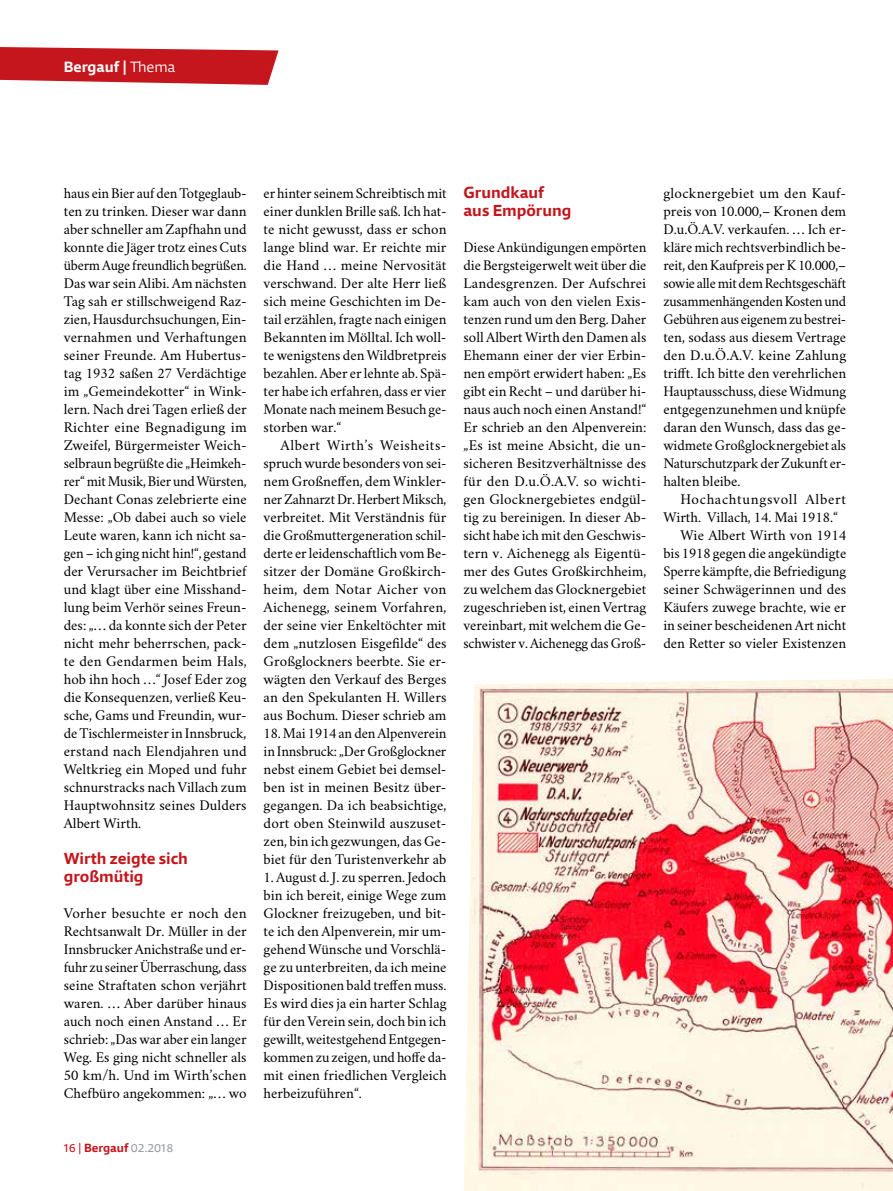
<style>
.page{position:relative;width:893px;height:1191px;background:#fff}
.page>*{position:absolute;margin:0;border:0;box-sizing:border-box;transform-origin:0 0}
.t1{font:700 16.2px/18px "Qubo";color:#c4161c}
.t2{font:15px/18px "Crimson Tirol";color:#000;text-align:justify}
.t3{font:15px "Crimson Tirol";letter-spacing:.045em;color:#000}
.t4{font:700 15px "Qubo";color:#fff}
.t5{font:700 12px "Qubo";color:#c4161c}
.s1{font-weight:300}
.s2{font-weight:400}
.s3{font-weight:400;color:#9b9ea5}
</style>
<div class="page">
<img style="left:464px;top:679px;width:429px;height:512px">
<svg style="left:0;top:47px;width:279px;height:38px;background:#cb3439"></svg>
<p class="t4" style="left:64px;top:57px;width:113px">Bergauf | <span class="s1">Thema</span></p>
<p class="t2" style="left:64px;top:183px;width:184px">haus ein Bier auf den Totgeglaub&shy;ten zu trinken. Dieser war dann aber schneller am Zapfhahn und konnte die Jäger trotz eines Cuts überm Auge freundlich begrüßen.<br>Das war sein Alibi. Am nächsten Tag sah er stillschweigend Raz&shy;zien, Hausdurchsuchungen, Ein&shy;vernahmen und Verhaftungen seiner Freunde. Am Hubertus&shy;tag 1932 saßen 27 Verdächtige im „Gemeindekotter“ in Wink&shy;lern. Nach drei Tagen erließ der Richter eine Begnadigung im Zweifel, Bürgermeister Weich&shy;selbraun begrüßte die „Heimkeh&shy;rer“ mit Musik, Bier und Würsten, Dechant Conas zelebrierte eine Messe: „Ob dabei auch so viele Leute waren, kann ich nicht sa&shy;gen – ich ging nicht hin!“, gestand der Verursacher im Beichtbrief und klagt über eine Misshand&shy;lung beim Verhör seines Freun&shy;des: „… da konnte sich der Peter nicht mehr beherrschen, pack&shy;te den Gendarmen beim Hals, hob ihn hoch …“ Josef Eder zog die Konsequenzen, verließ Keu&shy;sche, Gams und Freundin, wur&shy;de Tischlermeister in Innsbruck, erstand nach Elendjahren und Weltkrieg ein Moped und fuhr schnurstracks nach Villach zum Hauptwohnsitz seines Dulders Albert Wirth.</p>
<p class="t1" style="left:64px;top:849px;width:126px">Wirth zeigte sich großmütig</p>
<p class="t2" style="left:64px;top:903px;width:184px">Vorher besuchte er noch den Rechtsanwalt Dr. Müller in der Innsbrucker Anichstraße und er&shy;fuhr zu seiner Überraschung, dass seine Straftaten schon verjährt waren. … Aber darüber hinaus auch noch einen Anstand … Er schrieb: „Das war aber ein langer Weg. Es ging nicht schneller als 50 km/h. Und im Wirth’schen Chefbüro angekommen: „… wo</p>
<p class="t5" style="left:64px;top:1140px;width:111px"><span class="s2">16 |</span> Bergauf <span class="s3">02.2018</span></p>
<p class="t2" style="left:264px;top:183px;width:184px">er hinter seinem Schreibtisch mit einer dunklen Brille saß. Ich hat&shy;te nicht gewusst, dass er schon lange blind war. Er reichte mir die Hand … meine Nervosität verschwand. Der alte Herr ließ sich meine Geschichten im De&shy;tail erzählen, fragte nach einigen Bekannten im Mölltal. Ich woll&shy;te wenigstens den Wildbretpreis bezahlen. Aber er lehnte ab. Spä&shy;ter habe ich erfahren, dass er vier Monate nach meinem Besuch ge&shy;storben war.“</p>
<p class="t2" style="left:264px;top:435px;width:184px;text-indent:17px">Albert Wirth’s Weisheits&shy;spruch wurde besonders von sei&shy;nem Großneffen, dem Winkler&shy;ner Zahnarzt Dr. Herbert Miksch, verbreitet. Mit Verständnis für die Großmuttergeneration schil&shy;derte er leidenschaftlich vom Be&shy;sitzer der Domäne Großkirch&shy;heim, dem Notar Aicher von Aichenegg, seinem Vorfahren, der seine vier Enkeltöchter mit dem „nutzlosen Eisgefilde“ des Großglockners beerbte. Sie er&shy;wägten den Verkauf des Berges an den Spekulanten H. Willers aus Bochum. Dieser schrieb am</p>
<p class="t2" style="left:264px;top:723px;width:184px">18. Mai 1914 an den Alpenverein in Innsbruck: „Der Großglockner nebst einem Gebiet bei demsel&shy;ben ist in meinen Besitz über&shy;gegangen. Da ich beabsichtige, dort oben Steinwild auszuset&shy;zen, bin ich gezwungen, das Ge&shy;biet für den Turistenverkehr ab</p>
<p class="t2" style="left:264px;top:867px;width:184px">1. August d. J. zu sperren. Jedoch bin ich bereit, einige Wege zum Glockner freizugeben, und bit&shy;te ich den Alpenverein, mir um&shy;gehend Wünsche und Vorschlä&shy;ge zu unterbreiten, da ich meine Dispositionen bald treffen muss.<br>Es wird dies ja ein harter Schlag für den Verein sein, doch bin ich gewillt, weitestgehend Entgegen&shy;kommen zu zeigen, und hoffe da&shy;mit einen friedlichen Vergleich herbeizuführen“.</p>
<p class="t1" style="left:463px;top:183px;width:110px">Grundkauf aus Empörung</p>
<p class="t2" style="left:463px;top:237px;width:184px">Diese Ankündigungen empörten die Bergsteigerwelt weit über die Landesgrenzen. Der Aufschrei kam auch von den vielen Exis&shy;tenzen rund um den Berg. Daher soll Albert Wirth den Damen als Ehemann einer der vier Erbin&shy;nen empört erwidert haben: „Es gibt ein Recht – und darüber hi&shy;naus auch noch einen Anstand!“ Er schrieb an den Alpenverein: „Es ist meine Absicht, die un&shy;sicheren Besitzverhältnisse des für den D.u.Ö.A.V. so wichti&shy;gen Glocknergebietes endgül&shy;tig zu bereinigen. In dieser Ab&shy;sicht habe ich mit den Geschwis&shy;tern v. Aichenegg als Eigentü&shy;mer des Gutes Großkirchheim, zu welchem das Glocknergebiet zugeschrieben ist, einen Vertrag vereinbart, mit welchem die Ge&shy;schwister v. Aichenegg das Groß-</p>
<p class="t2" style="left:663px;top:183px;width:184px">glocknergebiet um den Kauf&shy;preis von 10.000,– Kronen dem D.u.Ö.A.V. verkaufen. … Ich er&shy;kläre mich rechtsverbindlich be&shy;reit, den Kaufpreis per K 10.000,– sowie alle mit dem Rechtsgeschäft zusammenhängenden Kosten und Gebühren aus eigenem zu bestrei&shy;ten, sodass aus diesem Vertrage den D.u.Ö.A.V. keine Zahlung trifft. Ich bitte den verehrlichen Hauptausschuss, diese Widmung entgegenzunehmen und knüpfe daran den Wunsch, dass das ge&shy;widmete Großglocknergebiet als Naturschutzpark der Zukunft er&shy;halten bleibe.</p>
<p class="t3" style="left:680px;top:489px;width:167px">Hochachtungsvoll Albert</p>
<p class="t2" style="left:663px;top:507px;width:176px">Wirth. Villach, 14. Mai 1918.“</p>
<p class="t2" style="left:680px;top:525px;width:167px">Wie Albert Wirth von 1914</p>
<p class="t2" style="left:663px;top:543px;width:184px">bis 1918 gegen die angekündigte</p>
<p class="t2" style="left:663px;top:561px;width:184px">Sperre kämpfte, die Befriedigung</p>
<p class="t2" style="left:663px;top:579px;width:184px">seiner Schwägerinnen und des</p>
<p class="t2" style="left:663px;top:597px;width:184px">Käufers zuwege brachte, wie er</p>
<p class="t2" style="left:663px;top:615px;width:184px">in seiner bescheidenen Art nicht</p>
<p class="t2" style="left:663px;top:633px;width:184px">den Retter so vieler Existenzen</p>
</div>
